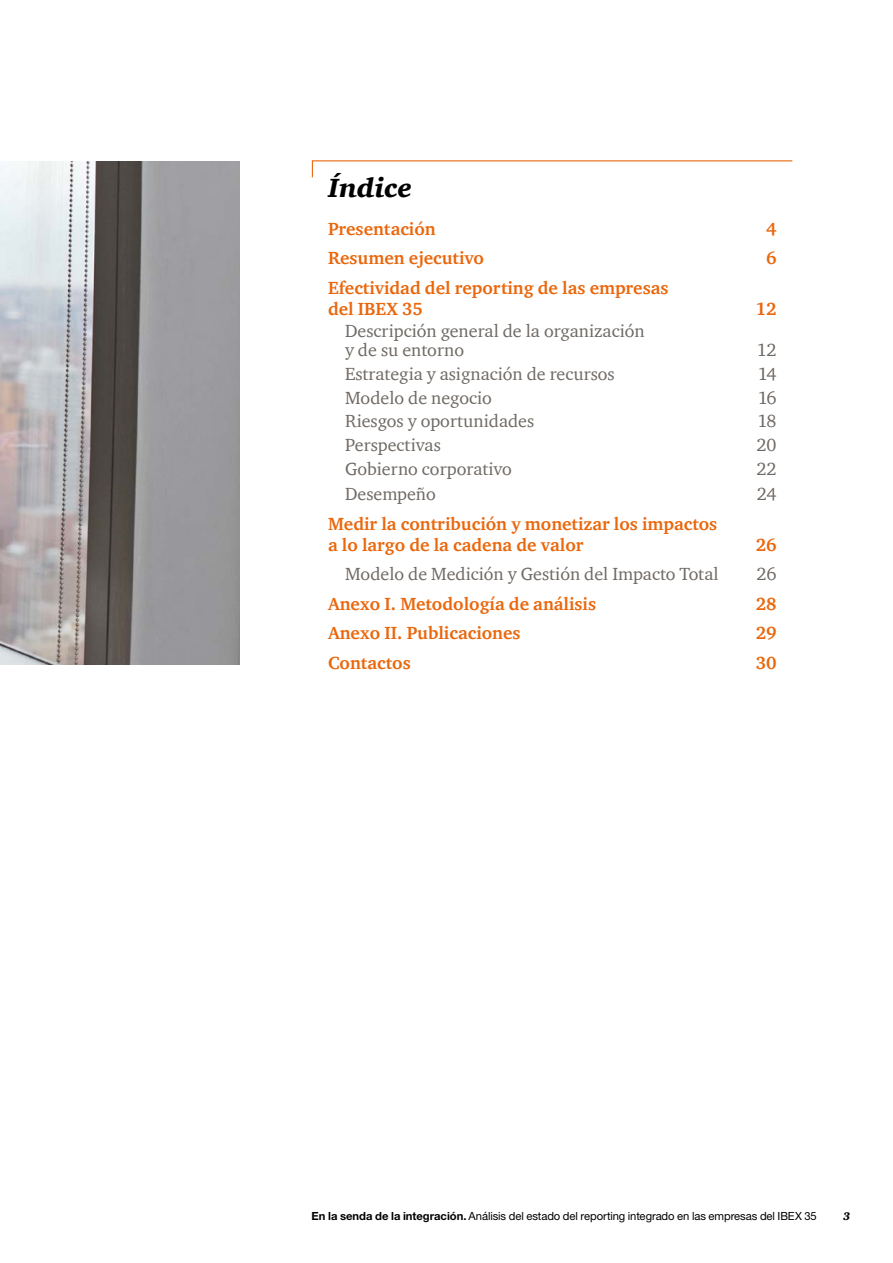
<style>
.page{position:relative;width:893px;height:1263px;background:#fff}
.page>*{position:absolute;margin:0;border:0;box-sizing:border-box;transform-origin:0 0}
.t1{font:italic 900 27px "ITC Charter Com";color:#000}
.t2{font:700 18px/21px "ITC Charter Com";color:#ea670c}
.t3{font:18px/19.5px "ITC Charter Com";color:#6f6964}
.t4{font:11.25px "Helvetica Neue LT Std";letter-spacing:-.01em;color:#000}
.t5{font:italic 900 11.25px "ITC Charter Com";color:#000}
.s1{font-weight:700}
</style>
<div class="page">
<svg style="left:311px;top:160px;width:482px;height:18px"></svg>
<img style="left:0;top:162px;width:240px;height:502px">
<h1 class="t1" style="left:328px;top:171px;width:85px">Índice</h1>
<p class="t2" style="left:328px;top:218px;width:109px">Presentación</p>
<p class="t2" style="left:766px;top:218px;width:12px">4</p>
<p class="t2" style="left:328px;top:247px;width:158px">Resumen ejecutivo</p>
<p class="t2" style="left:766px;top:247px;width:12px">6</p>
<p class="t2" style="left:328px;top:277px;width:342px">Efectividad del reporting de las empresas del IBEX 35</p>
<p class="t2" style="left:756px;top:298px;width:22px">12</p>
<p class="t3" style="left:345px;top:320px;width:301px">Descripción general de la organización y de su entorno</p>
<p class="t3" style="left:757px;top:340px;width:21px">12</p>
<p class="t3" style="left:345px;top:364px;width:271px">Estrategia y asignación de recursos</p>
<p class="t3" style="left:758px;top:364px;width:20px">14</p>
<p class="t3" style="left:345px;top:387px;width:148px">Modelo de negocio</p>
<p class="t3" style="left:758px;top:387px;width:20px">16</p>
<p class="t3" style="left:345px;top:411px;width:191px">Riesgos y oportunidades</p>
<p class="t3" style="left:757px;top:411px;width:21px">18</p>
<p class="t3" style="left:345px;top:435px;width:97px">Perspectivas</p>
<p class="t3" style="left:757px;top:435px;width:22px">20</p>
<p class="t3" style="left:345px;top:459px;width:168px">Gobierno corporativo</p>
<p class="t3" style="left:757px;top:459px;width:22px">22</p>
<p class="t3" style="left:345px;top:484px;width:92px">Desempeño</p>
<p class="t3" style="left:757px;top:484px;width:21px">24</p>
<p class="t2" style="left:328px;top:513px;width:391px">Medir la contribución y monetizar los impactos a lo largo de la cadena de valor</p>
<p class="t2" style="left:756px;top:534px;width:22px">26</p>
<p class="t3" style="left:345px;top:564px;width:375px">Modelo de Medición y Gestión del Impacto Total</p>
<p class="t3" style="left:757px;top:564px;width:22px">26</p>
<p class="t2" style="left:328px;top:593px;width:270px">Anexo I. Metodología de análisis</p>
<p class="t2" style="left:756px;top:593px;width:22px">28</p>
<p class="t2" style="left:328px;top:622px;width:194px">Anexo II. Publicaciones</p>
<p class="t2" style="left:756px;top:622px;width:22px">29</p>
<p class="t2" style="left:328px;top:652px;width:84px">Contactos</p>
<p class="t2" style="left:756px;top:652px;width:22px">30</p>
<p class="t4" style="left:312px;top:1210px;width:507px"><span class="s1">En la senda de la integración.</span> Análisis del estado del reporting integrado en las empresas del IBEX 35</p>
<p class="t5" style="left:843px;top:1210px;width:9px">3</p>
</div>
